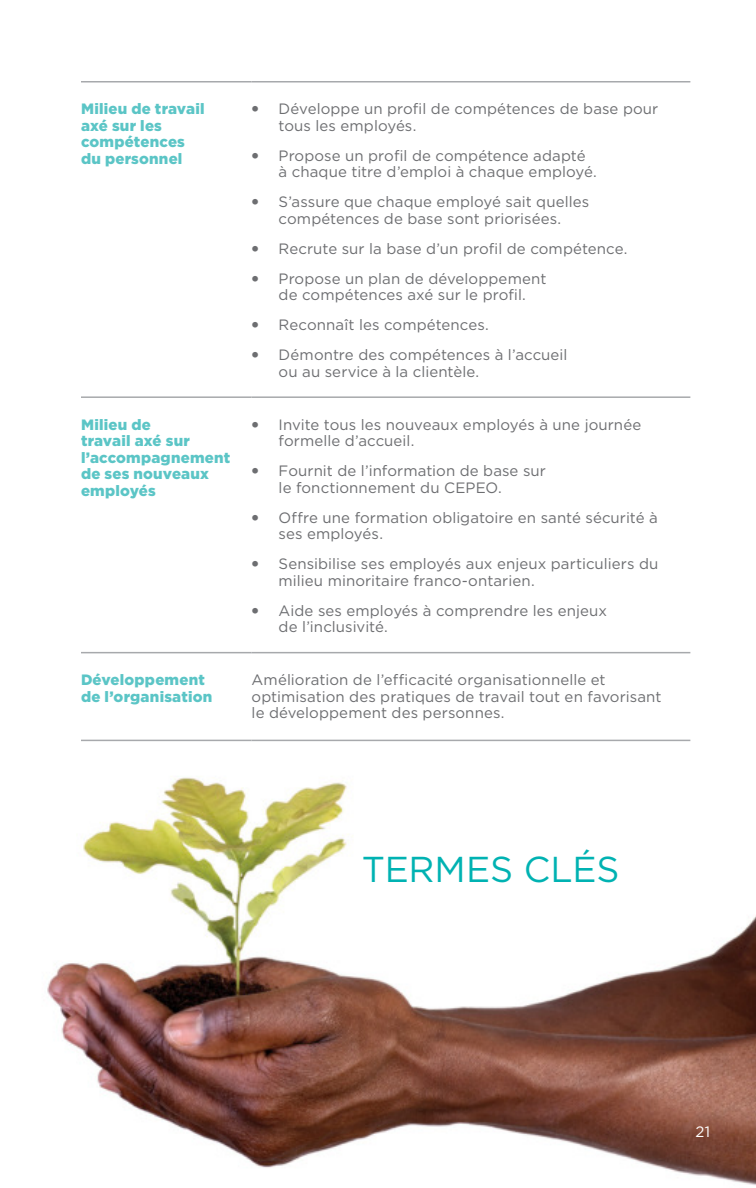
<style>
.page{position:relative;width:756px;height:1188px;background:#fff}
.page>*{position:absolute;margin:0;border:0;box-sizing:border-box;transform-origin:0 0}
.t1{font:36px "Gotham HTF";color:#00b2b2}
.t2{font:15px/16.5px "Gotham HTF";letter-spacing:.005em;color:#6d6e71}
.t3{font:900 15px/16.5px "Gotham HTF";letter-spacing:.015em;color:#5bc5c6}
.t4{font:15px "Gotham HTF";color:#fff}
.s1{font-weight:900}
</style>
<div class="page">
<img style="left:47px;top:739px;width:709px;height:447px">
<hr style="left:81px;top:81px;width:171px;height:1px;background:#a7a9ac">
<hr style="left:252px;top:81px;width:438px;height:1px;background:#a7a9ac">
<hr style="left:81px;top:396px;width:171px;height:2px;background:#a7a9ac">
<hr style="left:252px;top:396px;width:438px;height:2px;background:#a7a9ac">
<hr style="left:81px;top:652px;width:171px;height:1px;background:#a7a9ac">
<hr style="left:252px;top:652px;width:438px;height:1px;background:#a7a9ac">
<hr style="left:81px;top:740px;width:171px;height:1px;background:#a7a9ac">
<hr style="left:252px;top:740px;width:438px;height:1px;background:#a7a9ac">
<p class="t3" style="left:81px;top:100px;width:125px">Milieu de travail axé sur les compétences du personnel</p>
<p class="t2" style="left:279px;top:101px;width:381px;text-indent:-27px"><span class="s1">•</span> Développe un profil de compétences de base pour tous les employés.</p>
<p class="t2" style="left:279px;top:147px;width:320px;text-indent:-27px"><span class="s1">•</span> Propose un profil de compétence adapté à chaque titre d’emploi à chaque employé.</p>
<p class="t2" style="left:252px;top:194px;width:339px;text-align:center"><span class="s1">•</span> S’assure que chaque employé sait quelles compétences de base sont priorisées.</p>
<p class="t2" style="left:252px;top:240px;width:377px"><span class="s1">•</span> Recrute sur la base d’un profil de compétence.</p>
<p class="t2" style="left:252px;top:270px;width:296px;text-align:center"><span class="s1">•</span> Propose un plan de développement de compétences axé sur le profil.</p>
<p class="t2" style="left:252px;top:317px;width:239px"><span class="s1">•</span> Reconnaît les compétences.</p>
<p class="t2" style="left:279px;top:347px;width:290px;text-indent:-27px"><span class="s1">•</span> Démontre des compétences à l’accueil ou au service à la clientèle.</p>
<p class="t3" style="left:81px;top:416px;width:151px">Milieu de<br>travail axé sur l’accompagnement de ses nouveaux employés</p>
<p class="t2" style="left:279px;top:416px;width:364px;text-indent:-27px"><span class="s1">•</span> Invite tous les nouveaux employés à une journée formelle d’accueil.</p>
<p class="t2" style="left:279px;top:463px;width:269px;text-indent:-27px"><span class="s1">•</span> Fournit de l’information de base sur le fonctionnement du CEPEO.</p>
<p class="t2" style="left:279px;top:509px;width:381px;text-indent:-27px"><span class="s1">•</span> Offre une formation obligatoire en santé sécurité à ses employés.</p>
<p class="t2" style="left:279px;top:556px;width:381px;text-indent:-27px"><span class="s1">•</span> Sensibilise ses employés aux enjeux particuliers du milieu minoritaire franco-ontarien.</p>
<p class="t2" style="left:279px;top:602px;width:330px;text-indent:-27px"><span class="s1">•</span> Aide ses employés à comprendre les enjeux de l’inclusivité.</p>
<p class="t3" style="left:81px;top:671px;width:133px">Développement de l’organisation</p>
<p class="t2" style="left:252px;top:672px;width:411px">Amélioration de l’efficacité organisationnelle et optimisation des pratiques de travail tout en favorisant le développement des personnes.</p>
<h1 class="t1" style="left:362px;top:849px;width:259px">TERMES CLÉS</h1>
<p class="t4" style="left:696px;top:1123px;width:16px">21</p>
</div>
